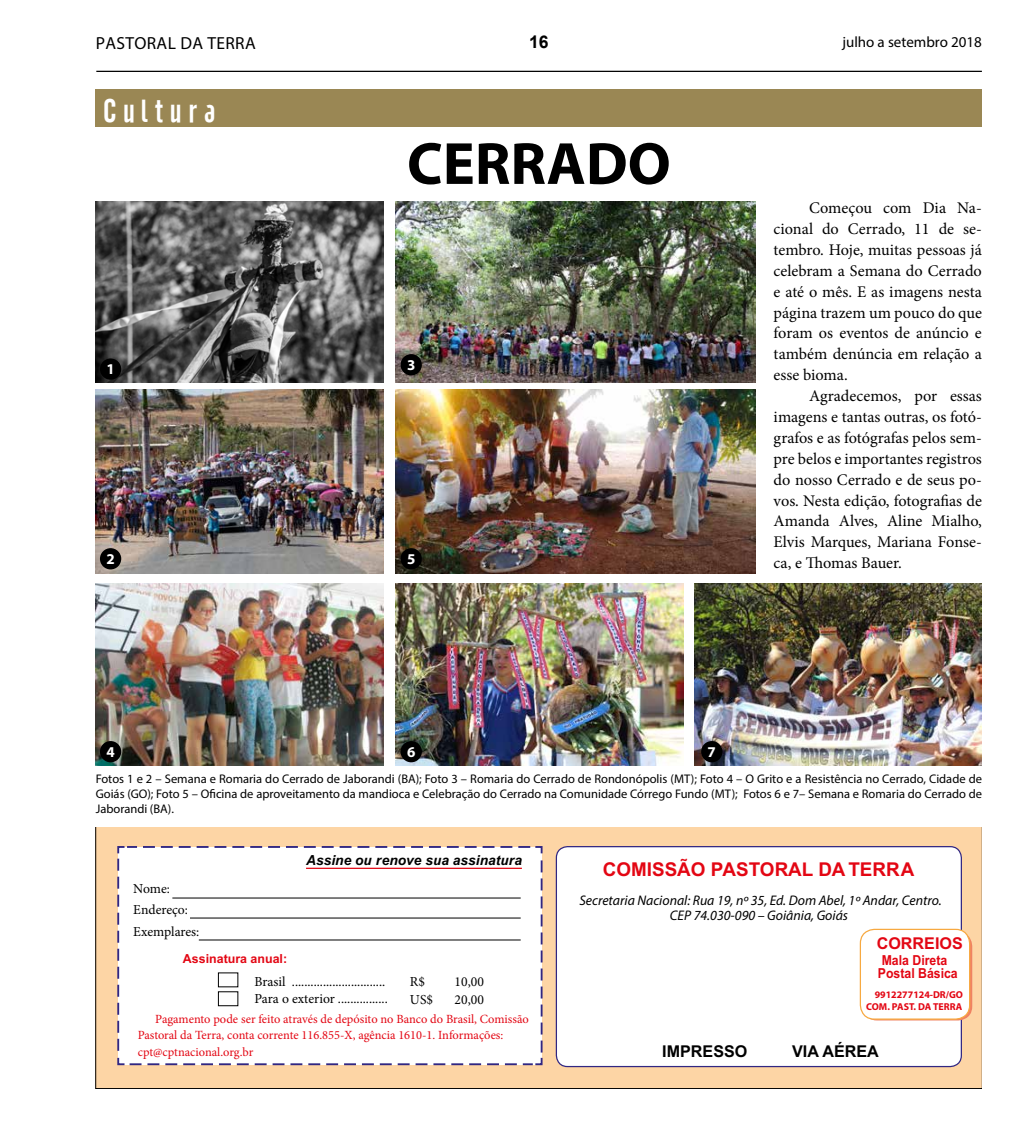
<style>
.page{position:relative;width:1028px;height:1124px;background:#fff}
.page>*{position:absolute;margin:0;border:0;box-sizing:border-box;transform-origin:0 0}
.t1{font:700 60px "Myriad Pro";color:#000}
.t2{font:32.5px "Cafeta";color:#fff}
.t3{font:700 19px "Arial";color:#e30613}
.t4{font:17.5px "Myriad Pro";letter-spacing:.02em;color:#000}
.t5{font:700 17.5px "Arial";color:#000}
.t6{font:16.25px/20.9px "Minion Pro";color:#000;text-align:justify}
.t7{font:700 16.25px "Arial";color:#000}
.t8{font:700 16.25px "Arial";color:#e30613}
.t9{font:15px "Myriad Pro";color:#000}
.t10{font:700 15px "Myriad Pro";color:#fff}
.t11{font:italic 13.88px/15.4px "Myriad Pro";color:#000;text-align:center}
.t12{font:italic 700 13.88px "Arial";color:#000}
.t13{font:13.75px/21.2px "Minion Pro";color:#000}
.t14{font:700 13.75px "Arial";color:#e30613;scale:.89 1}
.t15{font:12.5px/15px "Myriad Pro";color:#000;text-align:justify}
.t16{font:12.5px/16.5px "Minion Pro";color:#e30613}
.t17{font:700 12.5px "Arial";color:#e30613}
.t18{font:700 10px/12.9px "Myriad Pro";color:#e30613;text-align:right}
</style>
<div class="page">
<img style="left:96px;top:583px;width:287px;height:182px">
<div style="left:96px;top:89px;width:885px;height:37px;background:#9a8754"></div>
<hr style="left:96px;top:71px;width:885px;height:1px;background:#000">
<div style="left:96px;top:827px;width:885px;height:261px;background:#fdd5a5"></div>
<div style="left:556px;top:845px;width:406px;height:221px;background:#fff;border:1px solid #312783;border-radius:11px"></div>
<svg style="left:116px;top:845px;width:427px;height:220px"></svg>
<hr style="left:199px;top:939px;width:321px;height:1px;background:#000">
<hr style="left:190px;top:917px;width:330px;height:1px;background:#000">
<hr style="left:172px;top:897px;width:348px;height:1px;background:#000">
<hr style="left:306px;top:867px;width:216px;height:1px;background:#e30613">
<svg style="left:863px;top:931px;width:109px;height:89px"></svg>
<div style="left:859px;top:928px;width:111px;height:91px;background:#fff;border:1px solid #f7a941;border-radius:14px"></div>
<img style="left:96px;top:201px;width:288px;height:181px">
<img style="left:96px;top:389px;width:288px;height:184px">
<img style="left:395px;top:201px;width:361px;height:181px">
<img style="left:396px;top:583px;width:287px;height:182px">
<img style="left:694px;top:583px;width:287px;height:182px">
<img style="left:396px;top:389px;width:360px;height:184px">
<div style="left:100px;top:358px;width:21px;height:21px;background:#000;border-radius:50%"></div>
<div style="left:100px;top:548px;width:21px;height:21px;background:#000;border-radius:50%"></div>
<div style="left:100px;top:741px;width:21px;height:21px;background:#000;border-radius:50%"></div>
<div style="left:701px;top:741px;width:21px;height:21px;background:#000;border-radius:50%"></div>
<div style="left:400px;top:741px;width:22px;height:21px;background:#000;border-radius:50%"></div>
<div style="left:400px;top:548px;width:22px;height:21px;background:#000;border-radius:50%"></div>
<div style="left:400px;top:354px;width:22px;height:21px;background:#000;border-radius:50%"></div>
<p class="t4" style="left:96px;top:32px;width:162px">PASTORAL DA TERRA</p>
<p class="t5" style="left:529px;top:30px;width:21px">16</p>
<h2 class="t2" style="left:103px;top:92px;width:114px">C u l t u r a</h2>
<p class="t10" style="left:106px;top:359px;width:10px">1</p>
<p class="t10" style="left:106px;top:549px;width:10px">2</p>
<h1 class="t1" style="left:407px;top:124px;width:265px">CERRADO</h1>
<p class="t10" style="left:407px;top:355px;width:10px">3</p>
<p class="t10" style="left:407px;top:549px;width:10px">5</p>
<p class="t9" style="left:842px;top:32px;width:141px">julho a setembro 2018</p>
<p class="t6" style="left:773px;top:197px;width:210px;text-indent:35px">Começou com Dia Na&shy;cional do Cerrado, 11 de se&shy;tembro. Hoje, muitas pessoas já celebram a Semana do Cerrado e até o mês. E as imagens nesta página trazem um pouco do que foram os eventos de anúncio e também denúncia em relação a esse bioma.</p>
<p class="t6" style="left:773px;top:385px;width:210px;text-indent:35px">Agradecemos, por essas imagens e tantas outras, os fotó&shy;grafos e as fotógrafas pelos sem&shy;pre belos e importantes registros do nosso Cerrado e de seus po&shy;vos. Nesta edição, fotografias de Amanda Alves, Aline Mialho, Elvis Marques, Mariana Fonse&shy;ca, e Thomas Bauer.</p>
<p class="t10" style="left:106px;top:741px;width:10px">4</p>
<p class="t10" style="left:407px;top:741px;width:10px">6</p>
<p class="t10" style="left:707px;top:741px;width:10px">7</p>
<p class="t15" style="left:96px;top:771px;width:887px">Fotos 1 e 2 – Semana e Romaria do Cerrado de Jaborandi (BA); Foto 3 – Romaria do Cerrado de Rondonópolis (MT); Foto 4 – O Grito e a Resistência no Cerrado, Cidade de Goiás (GO); Foto 5 – Oficina de aproveitamento da mandioca e Celebração do Cerrado na Comunidade Córrego Fundo (MT); Fotos 6 e 7– Semana e Romaria do Cerrado de Jaborandi (BA).</p>
<p class="t13" style="left:133px;top:878px;width:68px">Nome:<br>Endereço:<br>Exemplares:</p>
<p class="t17" style="left:183px;top:950px;width:106px">Assinatura anual:</p>
<p class="t12" style="left:306px;top:851px;width:217px">Assine ou renove sua assinatura</p>
<p class="t13" style="left:254px;top:972px;width:135px;line-height:17.5px">Brasil ..............................<br>Para o exterior ................</p>
<p class="t13" style="left:410px;top:970px;width:17px">R$</p>
<p class="t13" style="left:454px;top:970px;width:31px">10,00</p>
<p class="t13" style="left:410px;top:988px;width:25px">US$</p>
<p class="t13" style="left:454px;top:988px;width:31px">20,00</p>
<p class="t16" style="left:138px;top:1010px;width:392px;text-indent:18px">Pagamento pode ser feito através de depósito no Banco do Brasil, Comissão<br>Pastoral da Terra, conta corrente 116.855-X, agência 1610-1. Informações: cpt@cptnacional.org.br</p>
<p class="t3" style="left:603px;top:856px;width:313px">COMISSÃO PASTORAL DA TERRA</p>
<p class="t11" style="left:579px;top:891px;width:364px">Secretaria Nacional: Rua 19, nº 35, Ed. Dom Abel, 1º Andar, Centro.<br>CEP 74.030-090 – Goiânia, Goiás</p>
<p class="t8" style="left:876px;top:932px;width:88px">CORREIOS</p>
<p class="t14" style="left:881px;top:951px;width:75px">Mala Direta</p>
<p class="t18" style="left:866px;top:987px;width:98px">9912277124-DR/GO<br>COM. PAST. DA TERRA</p>
<p class="t14" style="left:878px;top:963px;width:91px">Postal Básica</p>
<p class="t7" style="left:662px;top:1040px;width:87px">IMPRESSO</p>
<p class="t7" style="left:792px;top:1040px;width:88px">VIA AÉREA</p>
</div>
